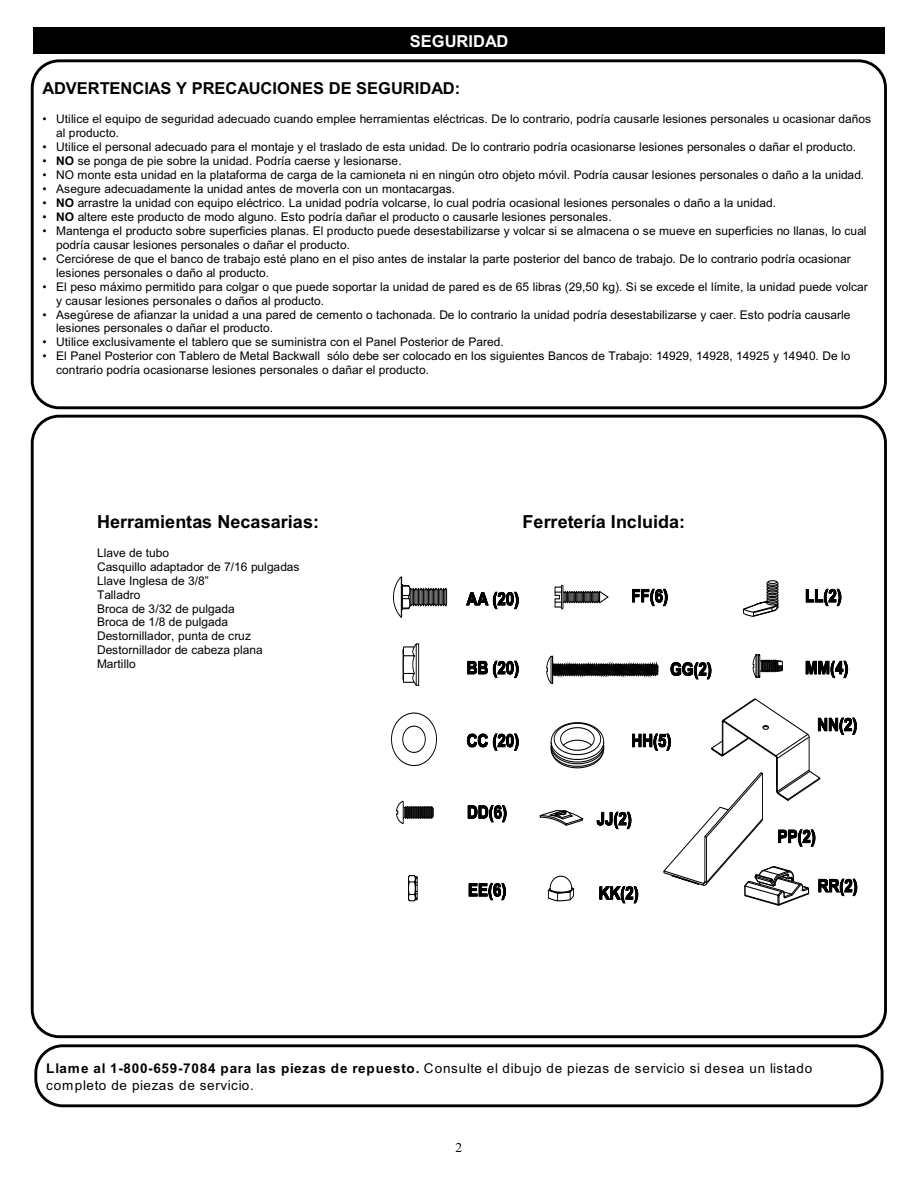
<style>
.page{position:relative;width:918px;height:1188px;background:#fff}
.page>*{position:absolute;margin:0;border:0;box-sizing:border-box;transform-origin:0 0}
.t1{font:700 18px "Arial";letter-spacing:.005em;color:#000}
.t2{font:700 16.5px "Arial";color:#000}
.t3{font:700 16.5px "Arial";color:#fff}
.t4{font:13.5px/17.2px "Arial";letter-spacing:.06em;color:#000}
.t5{font:13.5px "Times New Roman";color:#000}
.t6{font:12px/13.8px "Arial";letter-spacing:.01em;color:#000}
.s1{font-weight:700}
</style>
<div class="page">
<div style="left:33px;top:27px;width:852px;height:27px;background:#000"></div>
<div style="left:31px;top:59px;width:856px;height:350px;border:3px solid #000;border-radius:27px"></div>
<svg style="left:393px;top:577px;width:54px;height:40px"></svg>
<svg style="left:391px;top:713px;width:46px;height:53px"></svg>
<svg style="left:403px;top:643px;width:16px;height:43px"></svg>
<svg style="left:396px;top:801px;width:38px;height:23px"></svg>
<svg style="left:408px;top:875px;width:10px;height:26px"></svg>
<svg style="left:743px;top:581px;width:36px;height:35px"></svg>
<svg style="left:753px;top:655px;width:29px;height:22px"></svg>
<svg style="left:555px;top:585px;width:53px;height:25px"></svg>
<svg style="left:547px;top:656px;width:112px;height:28px"></svg>
<svg style="left:469px;top:883px;width:37px;height:17px"></svg>
<svg style="left:632px;top:589px;width:35px;height:17px"></svg>
<svg style="left:806px;top:589px;width:35px;height:17px"></svg>
<svg style="left:467px;top:592px;width:51px;height:17px"></svg>
<svg style="left:468px;top:661px;width:50px;height:17px"></svg>
<svg style="left:467px;top:734px;width:51px;height:17px"></svg>
<svg style="left:468px;top:805px;width:38px;height:17px"></svg>
<svg style="left:806px;top:661px;width:42px;height:17px"></svg>
<svg style="left:671px;top:662px;width:40px;height:17px"></svg>
<svg style="left:540px;top:699px;width:317px;height:206px"></svg>
<div style="left:31px;top:415px;width:856px;height:623px;border:3px solid #000;border-radius:27px"></div>
<div style="left:34px;top:1044px;width:850px;height:63px;border:3px solid #000;border-radius:27px"></div>
<h2 class="t3" style="left:410px;top:35px;width:100px">SEGURIDAD</h2>
<h2 class="t2" style="left:43px;top:82px;width:419px">ADVERTENCIAS Y PRECAUCIONES DE SEGURIDAD:</h2>
<p class="t6" style="left:56px;top:113px;width:816px;text-indent:-13px">• Utilice el equipo de seguridad adecuado cuando emplee herramientas eléctricas. De lo contrario, podría causarle lesiones personales u ocasionar daños al producto.</p>
<p class="t6" style="left:43px;top:141px;width:815px">• Utilice el personal adecuado para el montaje y el traslado de esta unidad. De lo contrario podría ocasionarse lesiones personales o dañar el producto.</p>
<p class="t6" style="left:43px;top:155px;width:361px">• <span class="s1">NO</span> se ponga de pie sobre la unidad. Podría caerse y lesionarse.</p>
<p class="t6" style="left:43px;top:169px;width:823px">• NO monte esta unidad en la plataforma de carga de la camioneta ni en ningún otro objeto móvil. Podría causar lesiones personales o daño a la unidad.</p>
<p class="t6" style="left:43px;top:183px;width:414px">• Asegure adecuadamente la unidad antes de moverla con un montacargas.</p>
<p class="t6" style="left:43px;top:197px;width:735px">• <span class="s1">NO</span> arrastre la unidad con equipo eléctrico. La unidad podría volcarse, lo cual podría ocasional lesiones personales o daño a la unidad.</p>
<p class="t6" style="left:43px;top:211px;width:571px">• <span class="s1">NO</span> altere este producto de modo alguno. Esto podría dañar el producto o causarle lesiones personales.</p>
<p class="t6" style="left:56px;top:225px;width:812px;text-indent:-13px">• Mantenga el producto sobre superficies planas. El producto puede desestabilizarse y volcar si se almacena o se mueve en superficies no llanas, lo cual podría causar lesiones personales o dañar el producto.</p>
<p class="t6" style="left:56px;top:253px;width:796px;text-indent:-13px">• Cerciórese de que el banco de trabajo esté plano en el piso antes de instalar la parte posterior del banco de trabajo. De lo contrario podría ocasionar lesiones personales o daño al producto.</p>
<p class="t6" style="left:56px;top:281px;width:813px;text-indent:-13px">• El peso máximo permitido para colgar o que puede soportar la unidad de pared es de 65 libras (29,50 kg). Si se excede el límite, la unidad puede volcar y causar lesiones personales o daños al producto.</p>
<p class="t6" style="left:56px;top:309px;width:796px;text-indent:-13px">• Asegúrese de afianzar la unidad a una pared de cemento o tachonada. De lo contrario la unidad podría desestabilizarse y caer. Esto podría causarle lesiones personales o dañar el producto.</p>
<p class="t6" style="left:43px;top:336px;width:463px">• Utilice exclusivamente el tablero que se suministra con el Panel Posterior de Pared.</p>
<p class="t6" style="left:56px;top:350px;width:796px;text-indent:-13px">• El Panel Posterior con Tablero de Metal Backwall sólo debe ser colocado en los siguientes Bancos de Trabajo: 14929, 14928, 14925 y 14940. De lo contrario podría ocasionarse lesiones personales o dañar el producto.</p>
<h1 class="t1" style="left:97px;top:515px;width:224px">Herramientas Necasarias:</h1>
<h1 class="t1" style="left:523px;top:515px;width:164px">Ferretería Incluida:</h1>
<p class="t6" style="left:97px;top:547px;width:204px">Llave de tubo<br>Casquillo adaptador de 7/16 pulgadas<br>Llave Inglesa de 3/8”<br>Talladro<br>Broca de 3/32 de pulgada<br>Broca de 1/8 de pulgada<br>Destornillador, punta de cruz<br>Destornillador de cabeza plana<br>Martillo</p>
<p class="t4" style="left:46px;top:1061px;width:768px"><span class="s1">Llame al 1-800-659-7084 para las piezas de repuesto.</span> Consulte el dibujo de piezas de servicio si desea un listado completo de piezas de servicio.</p>
<p class="t5" style="left:456px;top:1143px;width:8px">2</p>
</div>
